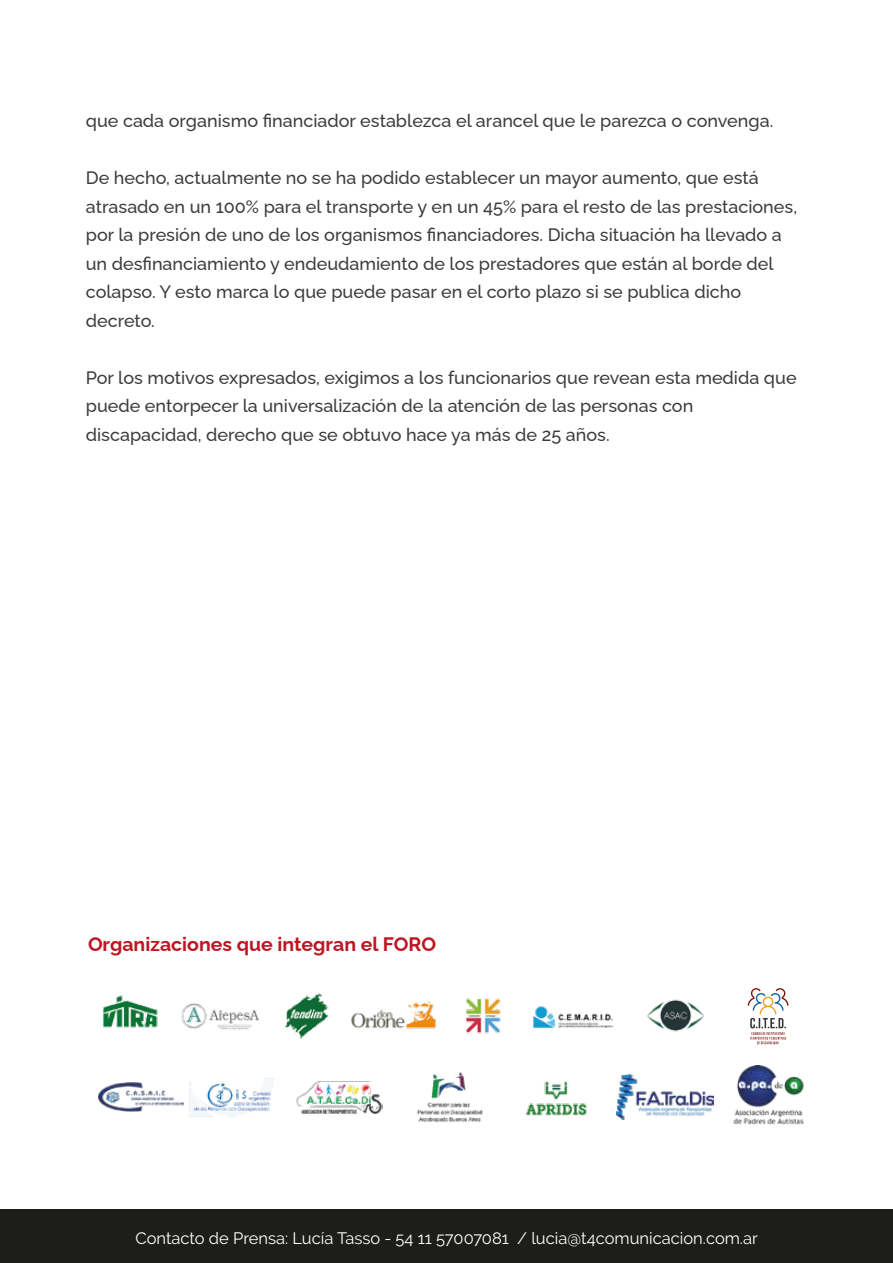
<style>
.page{position:relative;width:893px;height:1263px;background:#fff}
.page>*{position:absolute;margin:0;border:0;box-sizing:border-box;transform-origin:0 0}
.t1{font:700 19.5px "Raleway";color:#be1622}
.t2{font:500 18px/28.5px "Raleway";color:#3c3c3b}
.t3{font:16.5px "Raleway";color:#fff}
</style>
<div class="page">
<div style="left:0;top:1210px;width:893px;height:53px;background:#1d1d1b"></div>
<svg style="left:748px;top:988px;width:40px;height:56px"></svg>
<img style="left:102px;top:995px;width:56px;height:33px">
<img style="left:181px;top:1003px;width:79px;height:27px">
<img style="left:284px;top:993px;width:45px;height:46px">
<img style="left:351px;top:1000px;width:85px;height:29px">
<img style="left:466px;top:998px;width:35px;height:36px">
<img style="left:533px;top:1006px;width:81px;height:23px">
<img style="left:647px;top:999px;width:57px;height:33px">
<img style="left:98px;top:1082px;width:85px;height:30px">
<img style="left:189px;top:1078px;width:85px;height:39px">
<img style="left:296px;top:1080px;width:86px;height:34px">
<img style="left:417px;top:1072px;width:66px;height:51px">
<img style="left:525px;top:1081px;width:62px;height:35px">
<img style="left:616px;top:1074px;width:97px;height:45px">
<img style="left:733px;top:1065px;width:71px;height:60px">
<p class="t2" style="left:86px;top:105px;width:689px">que cada organismo financiador establezca el arancel que le parezca o convenga.</p>
<p class="t2" style="left:86px;top:162px;width:713px">De hecho, actualmente no se ha podido establecer un mayor aumento, que está atrasado en un 100% para el transporte y en un 45% para el resto de las prestaciones, por la presión de uno de los organismos financiadores. Dicha situación ha llevado a un desfinanciamiento y endeudamiento de los prestadores que están al borde del colapso. Y esto marca lo que puede pasar en el corto plazo si se publica dicho decreto.</p>
<p class="t2" style="left:86px;top:361px;width:712px">Por los motivos expresados, exigimos a los funcionarios que revean esta medida que puede entorpecer la universalización de la atención de las personas con discapacidad, derecho que se obtuvo hace ya más de 25 años.</p>
<p class="t1" style="left:88px;top:929px;width:350px">Organizaciones que integran el FORO</p>
<p class="t3" style="left:135px;top:1228px;width:624px">Contacto de Prensa: Lucía Tasso - 54 11 57007081 / lucia@t4comunicacion.com.ar</p>
</div>
